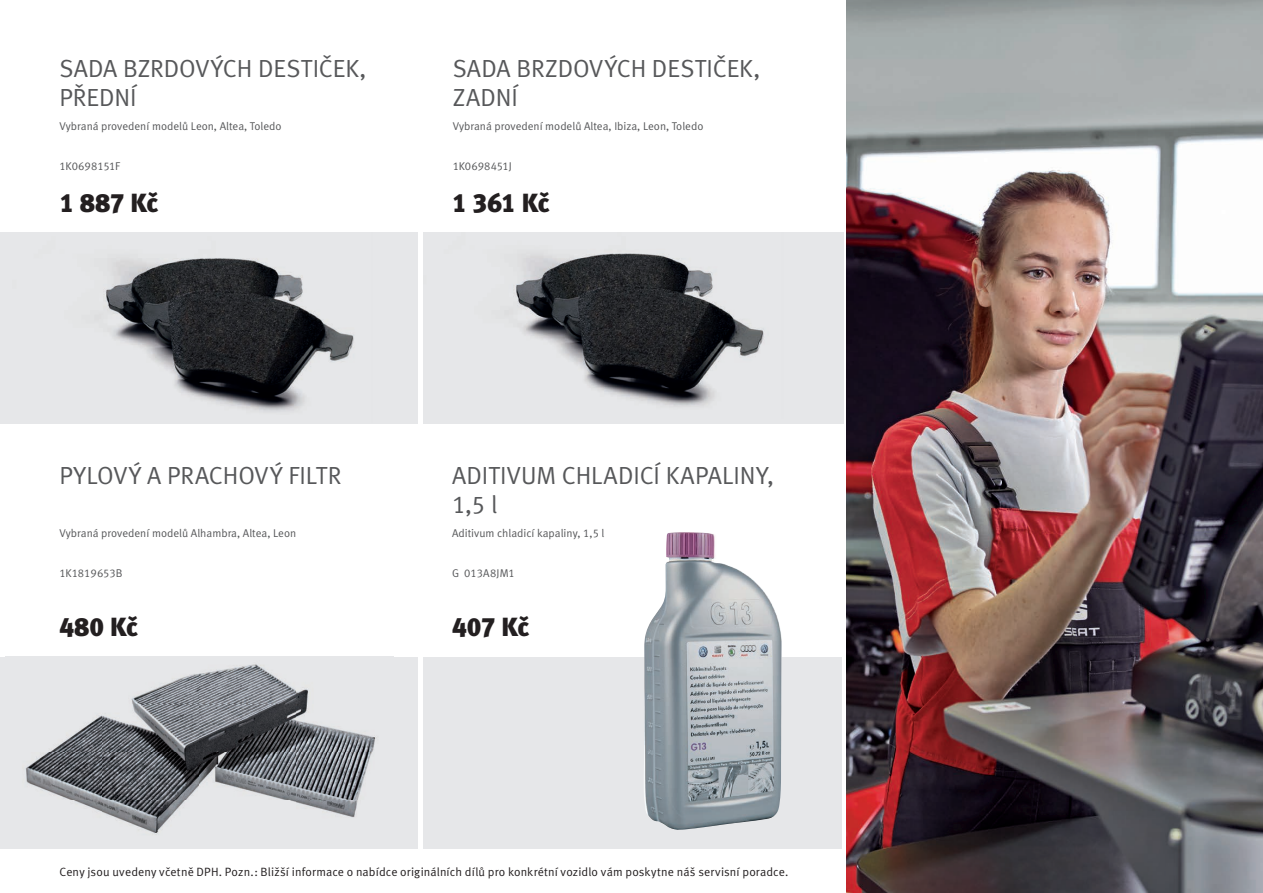
<style>
.page{position:relative;width:1263px;height:893px;background:#fff}
.page>*{position:absolute;margin:0;border:0;box-sizing:border-box;transform-origin:0 0}
.t1{font:26.25px "Seat Meta Black CE";letter-spacing:-.015em;color:#231f20}
.t2{font:24.75px/29.7px "Seat Meta Normal CE";color:#57585a}
.t3{font:12px "Seat Meta Normal CE";letter-spacing:.01em;color:#231f20}
.t4{font:11.25px "Seat Meta Normal CE";color:#57585a}
</style>
<div class="page">
<img style="left:846px;top:0;width:417px;height:893px">
<div style="left:0;top:657px;width:421px;height:191px;background:#e6e7e9"></div>
<img style="left:25px;top:664px;width:351px;height:170px">
<div style="left:0;top:233px;width:421px;height:191px;background:#e6e7e9"></div>
<img style="left:104px;top:258px;width:250px;height:153px">
<div style="left:423px;top:233px;width:421px;height:191px;background:#e6e7e9"></div>
<img style="left:513px;top:253px;width:251px;height:154px">
<div style="left:421px;top:657px;width:421px;height:191px;background:#e6e7e9"></div>
<hr style="left:419px;top:0;width:4px;height:893px;background:#fff">
<img style="left:644px;top:532px;width:138px;height:298px">
<h2 class="t2" style="left:60px;top:53px;width:308px">SADA BZRDOVÝCH DESTIČEK,<br>PŘEDNÍ</h2>
<p class="t4" style="left:60px;top:119px;width:223px">Vybraná provedení modelů Leon, Altea, Toledo</p>
<p class="t4" style="left:60px;top:160px;width:62px">1K0698151F</p>
<h1 class="t1" style="left:60px;top:186px;width:101px">1 887 Kč</h1>
<h2 class="t2" style="left:453px;top:53px;width:309px">SADA BRZDOVÝCH DESTIČEK,<br>ZADNÍ</h2>
<p class="t4" style="left:453px;top:119px;width:252px">Vybraná provedení modelů Altea, Ibiza, Leon, Toledo</p>
<p class="t4" style="left:453px;top:160px;width:61px">1K0698451J</p>
<h1 class="t1" style="left:452px;top:186px;width:99px">1 361 Kč</h1>
<h2 class="t2" style="left:60px;top:460px;width:283px">PYLOVÝ A PRACHOVÝ FILTR</h2>
<p class="t4" style="left:60px;top:526px;width:238px">Vybraná provedení modelů Alhambra, Altea, Leon</p>
<p class="t4" style="left:60px;top:567px;width:65px">1K1819653B</p>
<h1 class="t1" style="left:60px;top:611px;width:80px">480 Kč</h1>
<h2 class="t2" style="left:452px;top:460px;width:324px">ADITIVUM CHLADICÍ KAPALINY,<br>1,5 l</h2>
<p class="t4" style="left:452px;top:526px;width:154px">Aditivum chladicí kapaliny, 1,5 l</p>
<p class="t4" style="left:452px;top:567px;width:64px">G 013A8JM1</p>
<h1 class="t1" style="left:452px;top:611px;width:79px">407 Kč</h1>
<p class="t3" style="left:60px;top:865px;width:730px">Ceny jsou uvedeny včetně DPH. Pozn.: Bližší informace o nabídce originálních dílů pro konkrétní vozidlo vám poskytne náš servisní poradce.</p>
</div>
